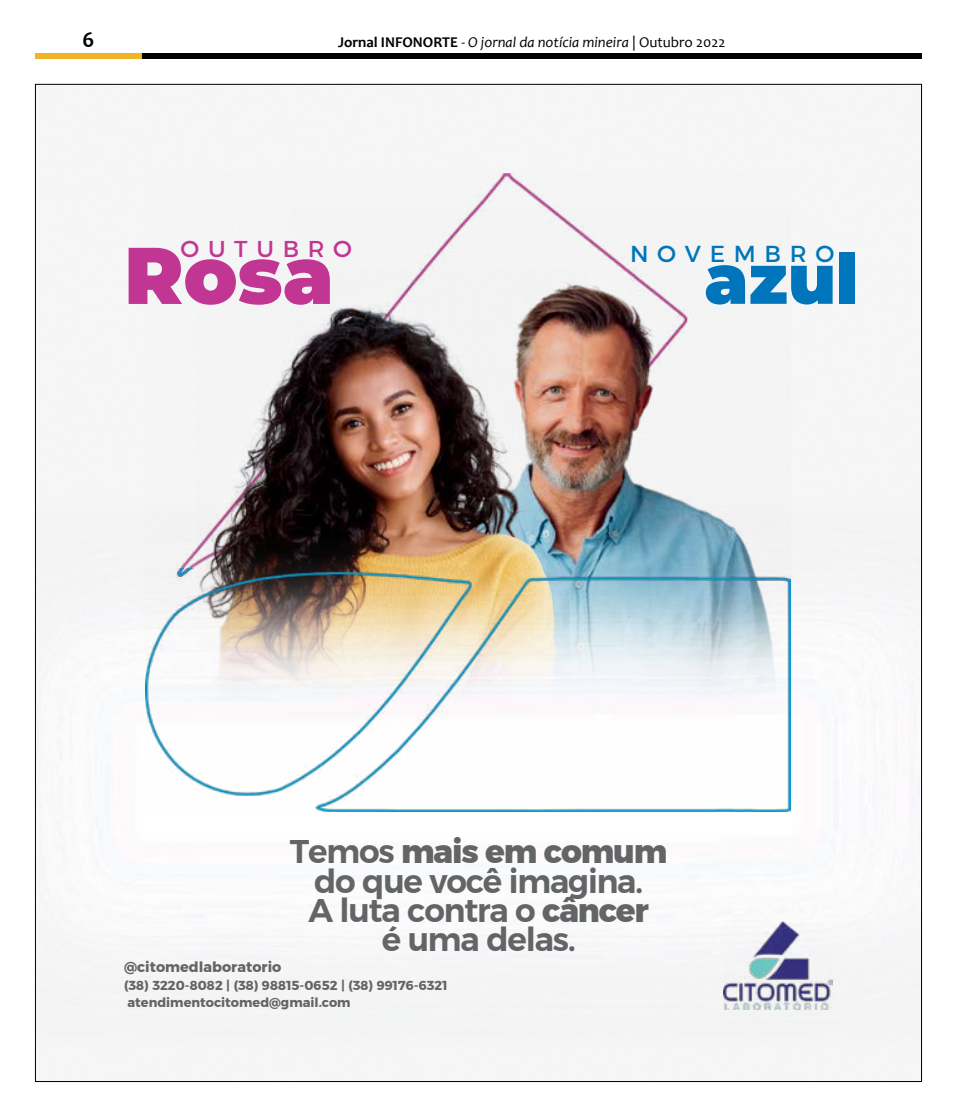
<style>
.page{position:relative;width:957px;height:1117px;background:#fff}
.page>*{position:absolute;margin:0;border:0;box-sizing:border-box;transform-origin:0 0}
.t1{font:900 80.12px "Montserrat";color:#c13693}
.t2{font:900 69.5px "Montserrat";color:#0075bb}
.t3{font:700 32.62px/29.2px "Kief Montaser Semi";letter-spacing:-.035em;color:#636466;text-align:center}
.t4{font:700 32.62px "Kief Montaser Extra";letter-spacing:-.035em;color:#636466}
.t5{font:23.5px "Kief Montaser Regular";letter-spacing:.37em;color:#0075bb}
.t6{font:23.38px "Kief Montaser Regular";letter-spacing:.37em;color:#c13693}
.t7{font:700 22.5px "Candara";color:#000}
.t8{font:italic 15px "Candara";color:#000}
.t9{font:14.5px "Kief Montaser Bold";color:#636466}
.t10{font:13px/17.5px "Kief Montaser Bold";color:#636466}
.s1{font-weight:700;font-style:normal}
.s2{font-style:normal}
.s3{font-family:"Kief Montaser Semi"}
.s4{font-family:"Kief Montaser Extra"}
</style>
<div class="page">
<div style="left:35px;top:53px;width:107px;height:6px;background:#f1b424"></div>
<div style="left:142px;top:53px;width:779px;height:6px;background:#000"></div>
<div style="left:146px;top:173px;width:644px;height:329px;background:#f4f5f5"></div>
<img style="left:292px;top:209px;width:498px;height:302px">
<img style="left:196px;top:268px;width:390px;height:243px">
<img style="left:37px;top:511px;width:882px;height:532px">
<img style="left:146px;top:568px;width:644px;height:243px">
<img style="left:723px;top:921px;width:110px;height:88px">
<h3 class="t7" style="left:83px;top:26px;width:13px">6</h3>
<p class="t8" style="left:338px;top:33px;width:389px"><span class="s1">Jornal INFONORTE</span> - O jornal da notícia mineira <span class="s2">| Outubro 2022</span></p>
<h3 class="t6" style="left:181px;top:231px;width:173px">OUTUBRO</h3>
<h1 class="t1" style="left:124px;top:215px;width:211px">Rosa</h1>
<h3 class="t5" style="left:630px;top:235px;width:206px">NOVEMBRO</h3>
<h2 class="t2" style="left:704px;top:227px;width:156px">azul</h2>
<h3 class="t4" style="left:290px;top:832px;width:379px"><span class="s3">Temos</span> mais em comum</h3>
<h3 class="t3" style="left:308px;top:866px;width:342px">do que você imagina.<br>A luta contra o <span class="s4">câncer </span>é uma delas.</h3>
<p class="t10" style="left:124px;top:976px;width:325px">(38) 3220-8082 | (38) 98815-0652 | (38) 99176-6321 atendimentocitomed@gmail.com</p>
<p class="t9" style="left:124px;top:958px;width:159px">@citomedlaboratorio</p>
</div>
